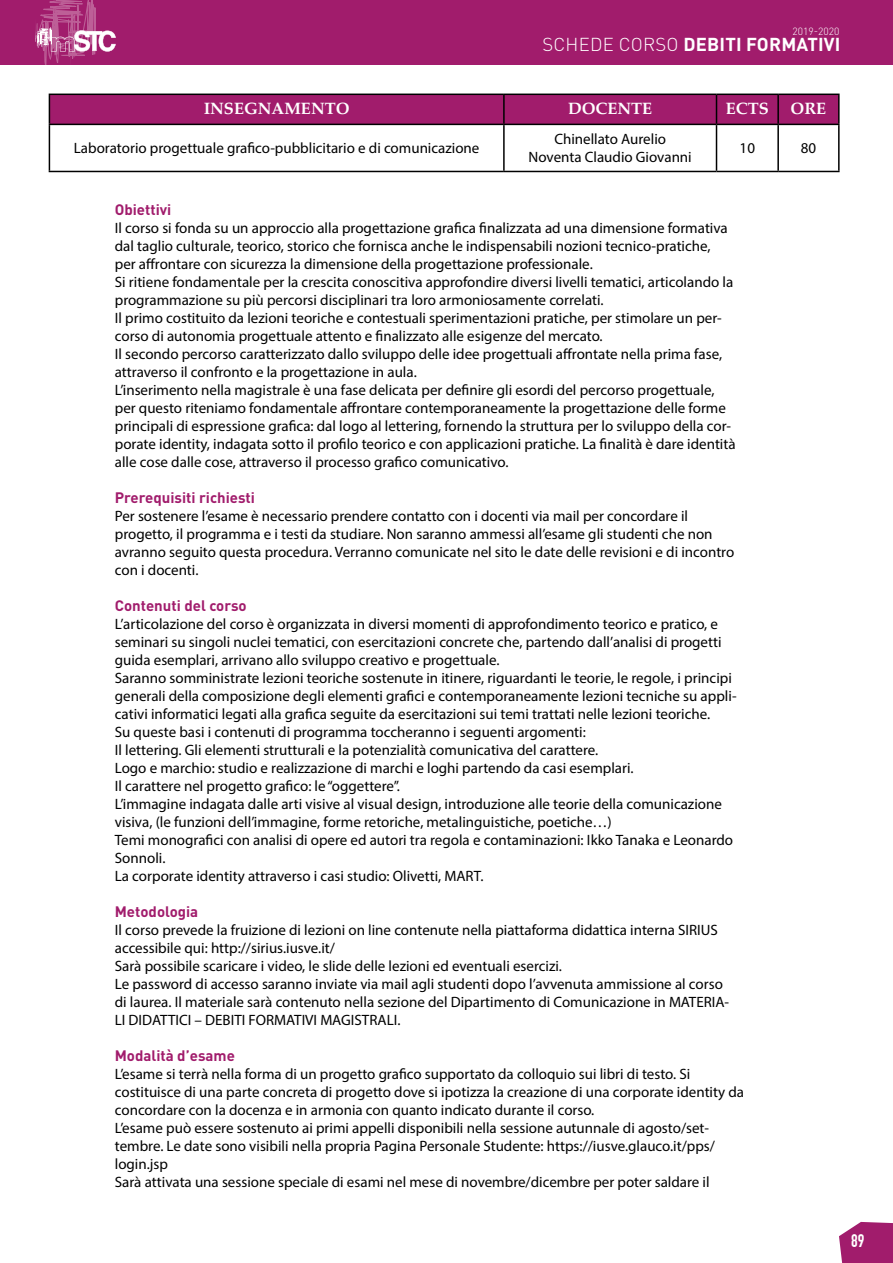
<style>
.page{position:relative;width:893px;height:1263px;background:#fff}
.page>*{position:absolute;margin:0;border:0;box-sizing:border-box;transform-origin:0 0}
.t1{font:700 18.45px "DIN Pro";letter-spacing:.01em;color:#fff}
.t2{font:700 17.85px "DIN Condensed";color:#fff}
.t3{font:700 16.5px "Palatino";color:#fff}
.t4{font:15px/18px "Myriad Pro";color:#000}
.t5{font:700 15px "DIN Pro";color:#a11c6c}
.t6{font:300 10.35px "DIN Pro";color:#fff}
.s1{font-weight:300}
</style>
<div class="page">
<svg style="left:839px;top:1222px;width:54px;height:41px;background:#aa317a"></svg>
<div style="left:0;top:0;width:893px;height:65px;background:#a11c6c"></div>
<svg style="left:35px;top:0;width:81px;height:65px"></svg>
<svg style="left:49px;top:94px;width:789px;height:30px;background:#981a66"></svg>
<hr style="left:778px;top:94px;width:62px;height:1px;background:#000">
<hr style="left:777px;top:95px;width:2px;height:29px;background:#000">
<hr style="left:838px;top:95px;width:2px;height:29px;background:#000">
<hr style="left:49px;top:124px;width:455px;height:1px;background:#000">
<hr style="left:49px;top:125px;width:1px;height:46px;background:#000">
<hr style="left:504px;top:124px;width:212px;height:1px;background:#000">
<hr style="left:503px;top:125px;width:2px;height:46px;background:#000">
<hr style="left:716px;top:124px;width:62px;height:1px;background:#000">
<hr style="left:716px;top:125px;width:1px;height:46px;background:#000">
<hr style="left:778px;top:124px;width:62px;height:1px;background:#000">
<hr style="left:777px;top:125px;width:2px;height:46px;background:#000">
<hr style="left:838px;top:125px;width:2px;height:46px;background:#000">
<hr style="left:49px;top:171px;width:455px;height:1px;background:#000">
<hr style="left:504px;top:171px;width:212px;height:1px;background:#000">
<hr style="left:716px;top:171px;width:62px;height:1px;background:#000">
<hr style="left:778px;top:171px;width:62px;height:1px;background:#000">
<p class="t6" style="left:793px;top:24px;width:49px">2019-2020</p>
<p class="t1" style="left:542px;top:32px;width:300px"><span class="s1">SCHEDE CORSO</span> DEBITI FORMATIVI</p>
<p class="t3" style="left:204px;top:94px;width:147px">INSEGNAMENTO</p>
<p class="t3" style="left:568px;top:94px;width:86px">DOCENTE</p>
<p class="t3" style="left:726px;top:94px;width:45px">ECTS</p>
<p class="t3" style="left:791px;top:94px;width:37px">ORE</p>
<p class="t4" style="left:74px;top:139px;width:407px">Laboratorio progettuale grafico-pubblicitario e di comunicazione</p>
<p class="t4" style="left:529px;top:130px;width:165px;text-align:center">Chinellato Aurelio<br>Noventa Claudio Giovanni</p>
<p class="t4" style="left:740px;top:139px;width:17px">10</p>
<p class="t4" style="left:801px;top:139px;width:17px">80</p>
<p class="t5" style="left:115px;top:199px;width:58px">Obiettivi</p>
<p class="t4" style="left:115px;top:219px;width:622px">Il corso si fonda su un approccio alla progettazione grafica finalizzata ad una dimensione formativa dal taglio culturale, teorico, storico che fornisca anche le indispensabili nozioni tecnico-pratiche,<br>per affrontare con sicurezza la dimensione della progettazione professionale.<br>Si ritiene fondamentale per la crescita conoscitiva approfondire diversi livelli tematici, articolando la programmazione su più percorsi disciplinari tra loro armoniosamente correlati.<br>Il primo costituito da lezioni teoriche e contestuali sperimentazioni pratiche, per stimolare un per&shy;corso di autonomia progettuale attento e finalizzato alle esigenze del mercato.<br>Il secondo percorso caratterizzato dallo sviluppo delle idee progettuali affrontate nella prima fase, attraverso il confronto e la progettazione in aula.<br>L’inserimento nella magistrale è una fase delicata per definire gli esordi del percorso progettuale, per questo riteniamo fondamentale affrontare contemporaneamente la progettazione delle forme principali di espressione grafica: dal logo al lettering, fornendo la struttura per lo sviluppo della cor&shy;porate identity, indagata sotto il profilo teorico e con applicazioni pratiche. La finalità è dare identità alle cose dalle cose, attraverso il processo grafico comunicativo.</p>
<p class="t5" style="left:115px;top:487px;width:142px">Prerequisiti richiesti</p>
<p class="t4" style="left:115px;top:507px;width:621px">Per sostenere l’esame è necessario prendere contatto con i docenti via mail per concordare il progetto, il programma e i testi da studiare. Non saranno ammessi all’esame gli studenti che non avranno seguito questa procedura. Verranno comunicate nel sito le date delle revisioni e di incontro con i docenti.</p>
<p class="t5" style="left:115px;top:595px;width:133px">Contenuti del corso</p>
<p class="t4" style="left:115px;top:615px;width:623px">L’articolazione del corso è organizzata in diversi momenti di approfondimento teorico e pratico, e seminari su singoli nuclei tematici, con esercitazioni concrete che, partendo dall’analisi di progetti guida esemplari, arrivano allo sviluppo creativo e progettuale.<br>Saranno somministrate lezioni teoriche sostenute in itinere, riguardanti le teorie, le regole, i principi generali della composizione degli elementi grafici e contemporaneamente lezioni tecniche su appli&shy;cativi informatici legati alla grafica seguite da esercitazioni sui temi trattati nelle lezioni teoriche.<br>Su queste basi i contenuti di programma toccheranno i seguenti argomenti:<br>Il lettering. Gli elementi strutturali e la potenzialità comunicativa del carattere.<br>Logo e marchio: studio e realizzazione di marchi e loghi partendo da casi esemplari.<br>Il carattere nel progetto grafico: le “oggettere”.<br>L’immagine indagata dalle arti visive al visual design, introduzione alle teorie della comunicazione visiva, (le funzioni dell’immagine, forme retoriche, metalinguistiche, poetiche…)<br>Temi monografici con analisi di opere ed autori tra regola e contaminazioni: Ikko Tanaka e Leonardo Sonnoli.<br>La corporate identity attraverso i casi studio: Olivetti, MART.</p>
<p class="t5" style="left:115px;top:901px;width:85px">Metodologia</p>
<p class="t4" style="left:115px;top:921px;width:616px">Il corso prevede la fruizione di lezioni on line contenute nella piattaforma didattica interna SIRIUS accessibile qui: http://sirius.iusve.it/<br>Sarà possibile scaricare i video, le slide delle lezioni ed eventuali esercizi.<br>Le password di accesso saranno inviate via mail agli studenti dopo l’avvenuta ammissione al corso di laurea. Il materiale sarà contenuto nella sezione del Dipartimento di Comunicazione in MATERIA-LI DIDATTICI – DEBITI FORMATIVI MAGISTRALI.</p>
<p class="t5" style="left:115px;top:1045px;width:122px">Modalità d’esame</p>
<p class="t4" style="left:115px;top:1065px;width:631px">L’esame si terrà nella forma di un progetto grafico supportato da colloquio sui libri di testo. Si costituisce di una parte concreta di progetto dove si ipotizza la creazione di una corporate identity da concordare con la docenza e in armonia con quanto indicato durante il corso.<br>L’esame può essere sostenuto ai primi appelli disponibili nella sessione autunnale di agosto/set&shy;tembre. Le date sono visibili nella propria Pagina Personale Studente: https://iusve.glauco.it/pps/ login.jsp<br>Sarà attivata una sessione speciale di esami nel mese di novembre/dicembre per poter saldare il</p>
<p class="t2" style="left:851px;top:1230px;width:15px">89</p>
</div>
